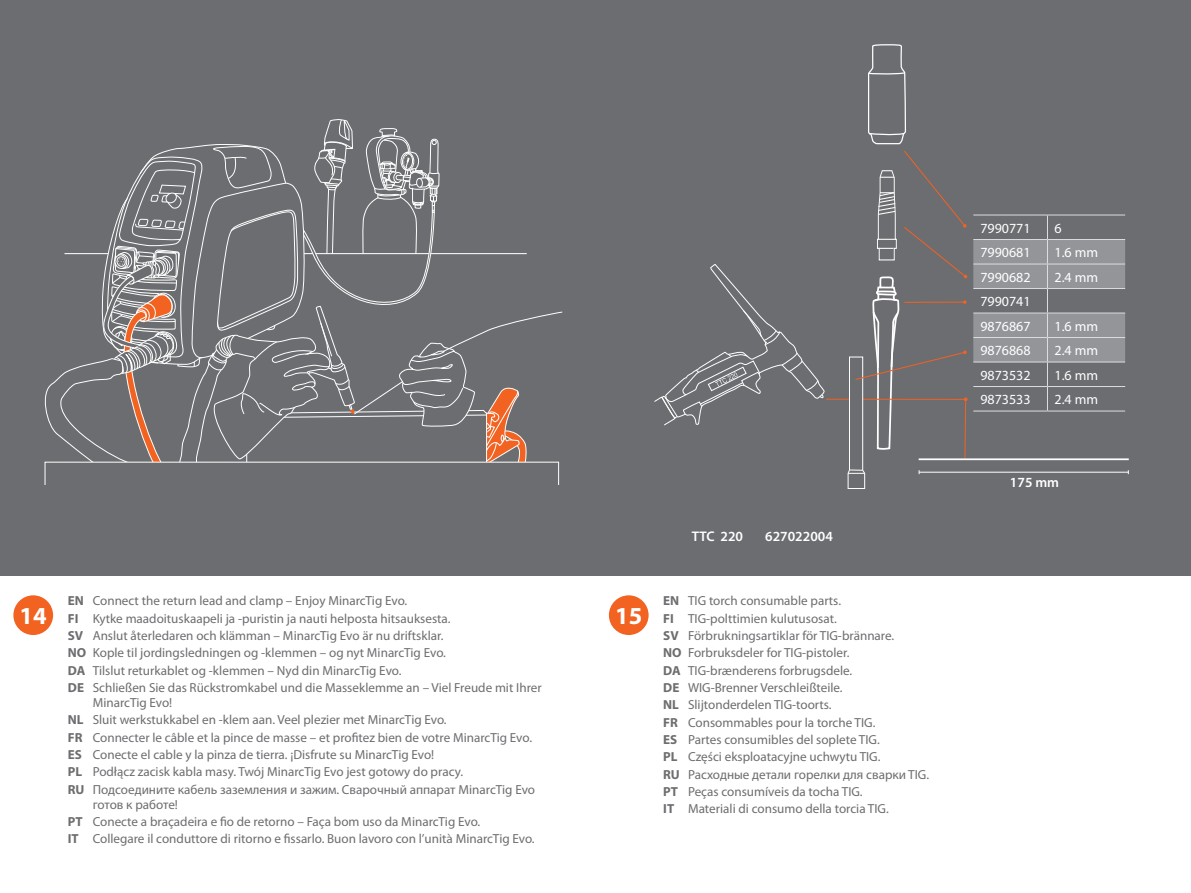
<style>
.page{position:relative;width:1191px;height:893px;background:#fff}
.page>*{position:absolute;margin:0;border:0;box-sizing:border-box;transform-origin:0 0}
.t1{font:700 24.5px "Myriad Pro";color:#fff}
.Kemppi_qg_table{font:14px "Myriad Pro";color:#fff}
.Kemppi_qg_table_head{font:600 14px "Myriad Pro";color:#fff}
.kemppi_qg_body_text{font:13.12px/14.9px "Myriad Pro";color:#6c6d70}
.s1{font-weight:700}
</style>
<div class="page">
<div style="left:0;top:0;width:1191px;height:575px;background:#6c6d70"></div>
<div style="left:13px;top:595px;width:40px;height:40px;background:#f26221;border-radius:50%"></div>
<div style="left:609px;top:595px;width:39px;height:40px;background:#f26221;border-radius:50%"></div>
<hr style="left:826px;top:399px;width:139px;height:1px;background:#f26221">
<svg style="left:654px;top:264px;width:171px;height:162px"></svg>
<svg style="left:44px;top:119px;width:519px;height:366px"></svg>
<hr style="left:973px;top:411px;width:74px;height:1px;background:#dcdddf">
<hr style="left:1047px;top:411px;width:78px;height:1px;background:#dcdddf">
<svg style="left:973px;top:215px;width:152px;height:196px"></svg>
<hr style="left:918px;top:458px;width:210px;height:2px;background:#fff">
<hr style="left:919px;top:472px;width:209px;height:1px;background:#fff">
<svg style="left:847px;top:44px;width:120px;height:445px"></svg>
<p class="kemppi_qg_body_text" style="left:68px;top:593px;width:341px"><span class="s1">EN</span> Connect the return lead and clamp – Enjoy MinarcTig Evo.</p>
<p class="kemppi_qg_body_text" style="left:68px;top:610px;width:384px"><span class="s1">FI</span> Kytke maadoituskaapeli ja -puristin ja nauti helposta hitsauksesta.</p>
<p class="kemppi_qg_body_text" style="left:68px;top:628px;width:377px"><span class="s1">SV</span> Anslut återledaren och klämman – MinarcTig Evo är nu driftsklar.</p>
<p class="kemppi_qg_body_text" style="left:68px;top:645px;width:379px"><span class="s1">NO</span> Kople til jordingsledningen og -klemmen – og nyt MinarcTig Evo.</p>
<p class="kemppi_qg_body_text" style="left:68px;top:663px;width:335px"><span class="s1">DA</span> Tilslut returkablet og -klemmen – Nyd din MinarcTig Evo.</p>
<p class="kemppi_qg_body_text" style="left:93px;top:680px;width:450px;text-indent:-25px"><span class="s1">DE</span> Schließen Sie das Rückstromkabel und die Masseklemme an – Viel Freude mit Ihrer<br>MinarcTig Evo!</p>
<p class="kemppi_qg_body_text" style="left:68px;top:712px;width:380px"><span class="s1">NL</span> Sluit werkstukkabel en -klem aan. Veel plezier met MinarcTig Evo.</p>
<p class="kemppi_qg_body_text" style="left:68px;top:729px;width:466px"><span class="s1">FR</span> Connecter le câble et la pince de masse – et profitez bien de votre MinarcTig Evo.</p>
<p class="kemppi_qg_body_text" style="left:68px;top:747px;width:368px"><span class="s1">ES</span> Conecte el cable y la pinza de tierra. ¡Disfrute su MinarcTig Evo!</p>
<p class="kemppi_qg_body_text" style="left:68px;top:764px;width:397px"><span class="s1">PL</span> Podłącz zacisk kabla masy. Twój MinarcTig Evo jest gotowy do pracy.</p>
<p class="kemppi_qg_body_text" style="left:93px;top:782px;width:444px;text-indent:-25px"><span class="s1">RU</span> Подсоедините кабель заземления и зажим. Сварочный аппарат MinarcTig Evo готов к работе!</p>
<p class="kemppi_qg_body_text" style="left:68px;top:814px;width:414px"><span class="s1">PT</span> Conecte a braçadeira e fio de retorno – Faça bom uso da MinarcTig Evo.</p>
<p class="kemppi_qg_body_text" style="left:68px;top:831px;width:468px"><span class="s1">IT</span> Collegare il conduttore di ritorno e fissarlo. Buon lavoro con l’unità MinarcTig Evo.</p>
<h1 class="t1" style="left:20px;top:600px;width:29px">14</h1>
<h1 class="t1" style="left:615px;top:600px;width:29px">15</h1>
<p class="Kemppi_qg_table_head" style="left:692px;top:528px;width:53px">TTC 220</p>
<p class="Kemppi_qg_table_head" style="left:765px;top:528px;width:69px">627022004</p>
<p class="kemppi_qg_body_text" style="left:663px;top:593px;width:179px"><span class="s1">EN</span> TIG torch consumable parts.</p>
<p class="kemppi_qg_body_text" style="left:663px;top:610px;width:175px"><span class="s1">FI</span> TIG-polttimien kulutusosat.</p>
<p class="kemppi_qg_body_text" style="left:663px;top:628px;width:232px"><span class="s1">SV</span> Förbrukningsartiklar för TIG-brännare.</p>
<p class="kemppi_qg_body_text" style="left:663px;top:645px;width:188px"><span class="s1">NO</span> Forbruksdeler for TIG-pistoler.</p>
<p class="kemppi_qg_body_text" style="left:663px;top:662px;width:191px"><span class="s1">DA</span> TIG-brænderens forbrugsdele.</p>
<p class="kemppi_qg_body_text" style="left:663px;top:680px;width:181px"><span class="s1">DE</span> WIG-Brenner Verschleißteile.</p>
<p class="kemppi_qg_body_text" style="left:663px;top:697px;width:170px"><span class="s1">NL</span> Slijtonderdelen TIG-toorts.</p>
<p class="kemppi_qg_body_text" style="left:663px;top:715px;width:214px"><span class="s1">FR</span> Consommables pour la torche TIG.</p>
<p class="kemppi_qg_body_text" style="left:663px;top:732px;width:218px"><span class="s1">ES</span> Partes consumibles del soplete TIG.</p>
<p class="kemppi_qg_body_text" style="left:663px;top:749px;width:219px"><span class="s1">PL</span> Części eksploatacyjne uchwytu TIG.</p>
<p class="kemppi_qg_body_text" style="left:663px;top:767px;width:267px"><span class="s1">RU</span> Расходные детали горелки для сварки TIG.</p>
<p class="kemppi_qg_body_text" style="left:663px;top:784px;width:201px"><span class="s1">PT</span> Peças consumíveis da tocha TIG.</p>
<p class="kemppi_qg_body_text" style="left:663px;top:801px;width:227px"><span class="s1">IT</span> Materiali di consumo della torcia TIG.</p>
<p class="Kemppi_qg_table" style="left:980px;top:219px;width:52px">7990771</p>
<p class="Kemppi_qg_table" style="left:1054px;top:219px;width:9px">6</p>
<p class="Kemppi_qg_table" style="left:980px;top:244px;width:52px">7990681</p>
<p class="Kemppi_qg_table" style="left:1054px;top:244px;width:45px">1.6 mm</p>
<p class="Kemppi_qg_table" style="left:980px;top:268px;width:52px">7990682</p>
<p class="Kemppi_qg_table" style="left:1054px;top:268px;width:45px">2.4 mm</p>
<p class="Kemppi_qg_table" style="left:980px;top:293px;width:52px">7990741</p>
<p class="Kemppi_qg_table" style="left:980px;top:317px;width:52px">9876867</p>
<p class="Kemppi_qg_table" style="left:1054px;top:317px;width:45px">1.6 mm</p>
<p class="Kemppi_qg_table" style="left:980px;top:342px;width:52px">9876868</p>
<p class="Kemppi_qg_table" style="left:1054px;top:342px;width:45px">2.4 mm</p>
<p class="Kemppi_qg_table" style="left:980px;top:366px;width:52px">9873532</p>
<p class="Kemppi_qg_table" style="left:1054px;top:366px;width:45px">1.6 mm</p>
<p class="Kemppi_qg_table" style="left:980px;top:391px;width:52px">9873533</p>
<p class="Kemppi_qg_table" style="left:1054px;top:391px;width:45px">2.4 mm</p>
<p class="Kemppi_qg_table_head" style="left:1010px;top:473px;width:51px">175 mm</p>
</div>
